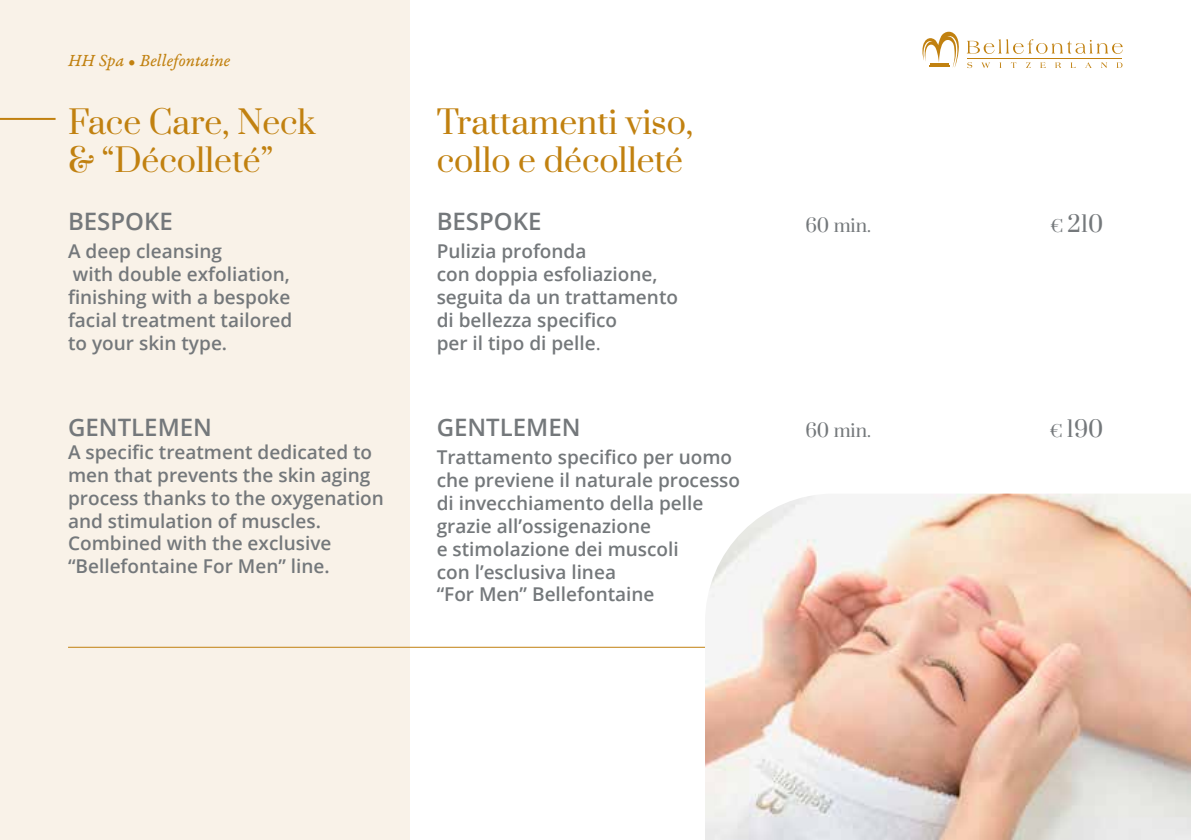
<style>
.page{position:relative;width:1191px;height:840px;background:#fff}
.page>*{position:absolute;margin:0;border:0;box-sizing:border-box;transform-origin:0 0}
.t1{font:32px/38.4px "Prata";color:#c18110}
.t2{font:600 24px "Open Sans";color:#74787b}
.t3{font:22px "Prata";color:#74787b}
.t4{font:600 19px/22.8px "Open Sans";color:#74787b}
.t5{font:18px "Garamond Premr Pro It Capt";color:#c18110}
.t6{font:18px "Prata";color:#74787b}
.s1{font-weight:400}
.s2{font-size:16px}
</style>
<div class="page">
<div style="left:0;top:0;width:409px;height:839px;background:#f9f2e8"></div>
<hr style="left:68px;top:646px;width:1055px;height:1px;background:#c18110">
<hr style="left:0;top:118px;width:56px;height:2px;background:#c18110">
<svg style="left:966px;top:39px;width:157px;height:15px"></svg>
<svg style="left:967px;top:62px;width:5px;height:6px"></svg>
<svg style="left:981px;top:62px;width:9px;height:6px"></svg>
<svg style="left:1010px;top:62px;width:6px;height:6px"></svg>
<svg style="left:1026px;top:62px;width:5px;height:6px"></svg>
<svg style="left:1040px;top:62px;width:6px;height:6px"></svg>
<svg style="left:1055px;top:62px;width:6px;height:6px"></svg>
<svg style="left:1070px;top:62px;width:5px;height:6px"></svg>
<svg style="left:1085px;top:62px;width:6px;height:6px"></svg>
<svg style="left:1101px;top:62px;width:6px;height:6px"></svg>
<svg style="left:1116px;top:62px;width:6px;height:6px"></svg>
<hr style="left:967px;top:58px;width:155px;height:1px;background:#c18110">
<svg style="left:922px;top:32px;width:37px;height:36px"></svg>
<hr style="left:929px;top:65px;width:20px;height:2px;background:#c18110">
<img style="left:705px;top:493px;width:486px;height:346px">
<p class="t5" style="left:68px;top:49px;width:164px">HH Spa • Bellefontaine</p>
<h1 class="t1" style="left:68px;top:103px;width:249px">Face Care, Neck &amp; “Décolleté”</h1>
<p class="t2" style="left:68px;top:204px;width:106px">BESPOKE</p>
<p class="t4" style="left:68px;top:239px;width:226px">A deep cleansing<br>with double exfoliation, finishing with a bespoke facial treatment tailored to your skin type.</p>
<p class="t2" style="left:68px;top:411px;width:145px">GENTLEMEN</p>
<p class="t4" style="left:68px;top:440px;width:317px">A specific treatment dedicated to men that prevents the skin aging process thanks to the oxygenation and stimulation of muscles.<br>Combined with the exclusive “Bellefontaine For Men” line.</p>
<h1 class="t1" style="left:437px;top:103px;width:258px">Trattamenti viso, collo e décolleté</h1>
<p class="t2" style="left:437px;top:204px;width:106px">BESPOKE</p>
<p class="t4" style="left:437px;top:239px;width:243px">Pulizia profonda<br>con doppia esfoliazione, seguita da un trattamento di bellezza specifico<br>per il tipo di pelle<span class="s1">.</span></p>
<p class="t2" style="left:437px;top:410px;width:145px">GENTLEMEN</p>
<p class="t4" style="left:437px;top:445px;width:305px">Trattamento specifico per uomo che previene il naturale processo di invecchiamento della pelle grazie all’ossigenazione<br>e stimolazione dei muscoli<br>con l’esclusiva linea<br>“For Men” Bellefontaine</p>
<p class="t6" style="left:805px;top:214px;width:67px">60 min.</p>
<p class="t3" style="left:1050px;top:210px;width:54px"><span class="s2">€</span> 210</p>
<p class="t6" style="left:805px;top:419px;width:67px">60 min.</p>
<p class="t3" style="left:1049px;top:415px;width:55px"><span class="s2">€</span> 190</p>
</div>
